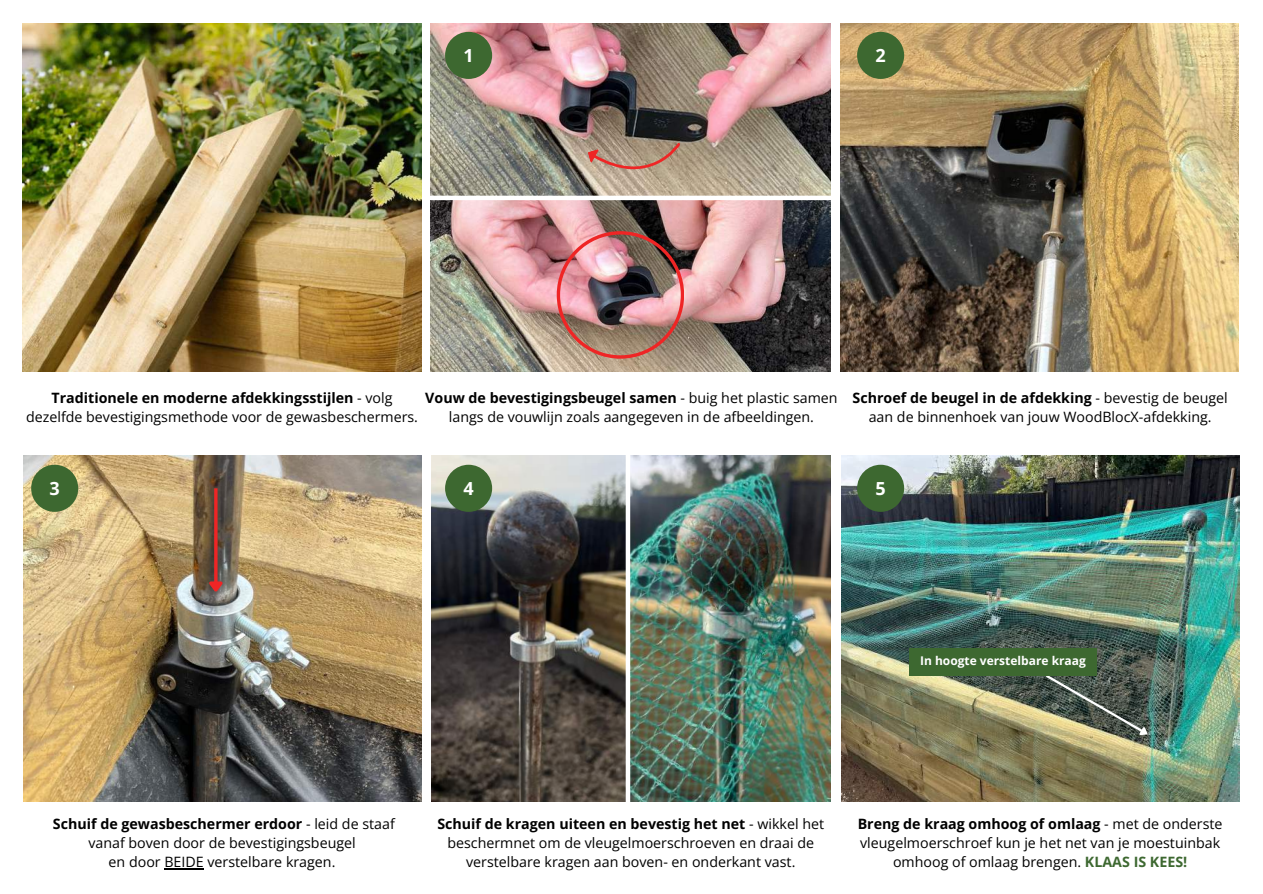
<style>
.page{position:relative;width:1263px;height:894px;background:#fff}
.page>*{position:absolute;margin:0;border:0;box-sizing:border-box;transform-origin:0 0}
.t1{font:700 18px "Open Sans";color:#fff}
.t2{font:14.25px/19.2px "Open Sans";color:#000;text-align:center}
.t3{font:700 12px "Open Sans";color:#fff}
.s1{font-weight:700}
.s2{font-weight:700;color:#3d6830}
</style>
<div class="page">
<img style="left:23px;top:24px;width:398px;height:348px">
<img style="left:841px;top:24px;width:398px;height:348px">
<img style="left:431px;top:24px;width:399px;height:348px">
<svg style="left:587px;top:125px;width:97px;height:59px;background:#9d8372"></svg>
<img style="left:557px;top:231px;width:127px;height:127px">
<img style="left:24px;top:455px;width:398px;height:346px">
<img style="left:841px;top:455px;width:399px;height:346px">
<div style="left:445px;top:32px;width:47px;height:47px;background:#3d6830;border-radius:50%"></div>
<img style="left:431px;top:455px;width:399px;height:346px">
<div style="left:31px;top:464px;width:47px;height:47px;background:#3d6830;border-radius:50%"></div>
<div style="left:445px;top:464px;width:47px;height:47px;background:#3d6830;border-radius:50%"></div>
<hr style="left:164px;top:868px;width:40px;height:1px;background:#000">
<div style="left:857px;top:32px;width:47px;height:47px;background:#3d6830;border-radius:50%"></div>
<svg style="left:214px;top:488px;width:4px;height:90px"></svg>
<svg style="left:204px;top:578px;width:22px;height:17px"></svg>
<div style="left:857px;top:464px;width:47px;height:47px;background:#3d6830;border-radius:50%"></div>
<img style="left:1043px;top:672px;width:110px;height:69px">
<div style="left:909px;top:648px;width:188px;height:27px;background:#3d6830"></div>
<hr style="left:427px;top:196px;width:408px;height:4px;background:#fff">
<hr style="left:626px;top:442px;width:4px;height:371px;background:#fff">
<p class="t1" style="left:463px;top:43px;width:12px">1</p>
<p class="t1" style="left:875px;top:43px;width:12px">2</p>
<p class="t2" style="left:26px;top:387px;width:393px"><span class="s1">Traditionele en moderne afdekkingsstijlen</span> - volg dezelfde bevestigingsmethode voor de gewasbeschermers.</p>
<p class="t2" style="left:425px;top:387px;width:414px"><span class="s1">Vouw de bevestigingsbeugel samen</span> - buig het plastic samen langs de vouwlijn zoals aangegeven in de afbeeldingen.</p>
<p class="t2" style="left:853px;top:387px;width:377px"><span class="s1">Schroef de beugel in de afdekking</span> - bevestig de beugel aan de binnenhoek van jouw WoodBlocX-afdekking.</p>
<p class="t1" style="left:50px;top:476px;width:12px">3</p>
<p class="t1" style="left:463px;top:476px;width:12px">4</p>
<p class="t1" style="left:875px;top:476px;width:12px">5</p>
<p class="t3" style="left:920px;top:652px;width:167px">In hoogte verstelbare kraag</p>
<p class="t2" style="left:53px;top:813px;width:343px"><span class="s1">Schuif de gewasbeschermer erdoor</span> - leid de staaf vanaf boven door de bevestigingsbeugel<br>en door BEIDE verstelbare kragen.</p>
<p class="t2" style="left:858px;top:813px;width:366px"><span class="s1">Breng de kraag omhoog of omlaag</span> - met de onderste vleugelmoerschroef kun je het net van je moestuinbak omhoog of omlaag brengen. <span class="s2">KLAAS IS KEES!</span></p>
<p class="t2" style="left:437px;top:813px;width:388px"><span class="s1">Schuif de kragen uiteen en bevestig het net</span> - wikkel het beschermnet om de vleugelmoerschroeven en draai de verstelbare kragen aan boven- en onderkant vast.</p>
</div>
